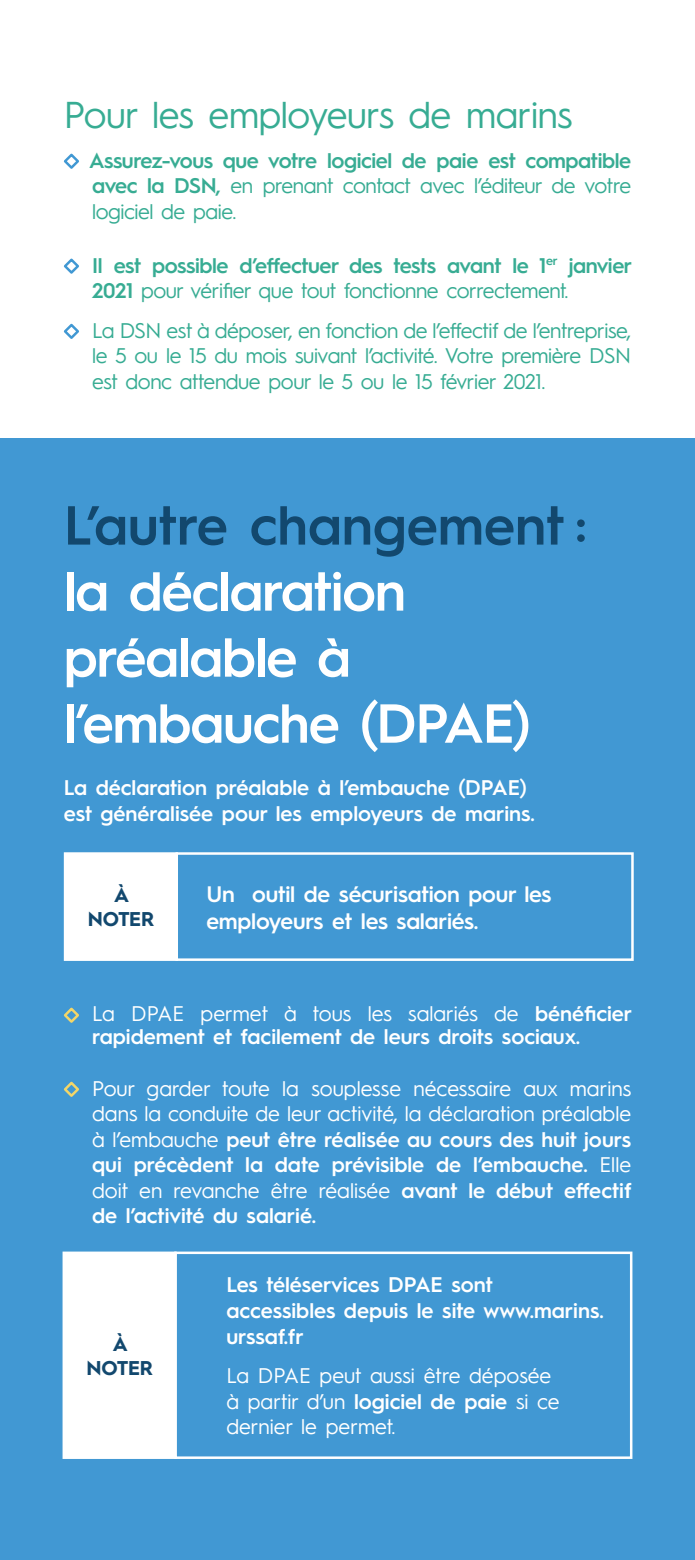
<style>
.page{position:relative;width:695px;height:1560px;background:#fff}
.page>*{position:absolute;margin:0;border:0;box-sizing:border-box;transform-origin:0 0}
.t1{font:600 55px/66px "Hurme Geometric Sans 1";letter-spacing:-.02em;color:#fff}
.t2{font:600 55px "Hurme Geometric Sans 1";color:#12486e}
.t3{font:37.5px "Hurme Geometric Sans 1";letter-spacing:-.01em;color:#37ac93}
.t4{font:600 22.5px/27px "Hurme Geometric Sans 1";letter-spacing:-.01em;color:#fff}
.t5{font:21.25px/25.5px "Hurme Geometric Sans 1";color:#fff;text-align:justify}
.t6{font:600 21.25px/25.5px "Hurme Geometric Sans 1";color:#fff}
.t7{font:600 21.25px/25.5px "Hurme Geometric Sans 1";letter-spacing:-.02em;color:#37ac93;text-align:justify}
.t8{font:21.25px/25.5px "Hurme Geometric Sans 1";letter-spacing:-.02em;color:#37ac93;text-align:justify}
.t9{font:700 20px/24px "Hurme Geometric Sans 1";letter-spacing:-.01em;color:#12486e;text-align:center}
.s1{font-weight:400}
.s2{font-weight:600}
</style>
<div class="page">
<svg style="left:63px;top:153px;width:16px;height:16px"></svg>
<svg style="left:63px;top:258px;width:16px;height:16px"></svg>
<svg style="left:63px;top:323px;width:16px;height:16px"></svg>
<div style="left:0;top:438px;width:694px;height:1121px;background:#4198d3"></div>
<div style="left:175px;top:852px;width:458px;height:108px;border:2px solid #fff"></div>
<div style="left:65px;top:853px;width:112px;height:106px;background:#fff"></div>
<div style="left:64px;top:852px;width:114px;height:108px;border:2px solid #fff"></div>
<svg style="left:63px;top:1007px;width:16px;height:16px"></svg>
<svg style="left:63px;top:1081px;width:16px;height:16px"></svg>
<div style="left:174px;top:1251px;width:458px;height:207px;border:2px solid #fff"></div>
<div style="left:64px;top:1252px;width:111px;height:205px;background:#fff"></div>
<div style="left:63px;top:1251px;width:114px;height:207px;border:2px solid #fff"></div>
<h2 class="t3" style="left:64px;top:88px;width:510px">Pour les employeurs de marins</h2>
<p class="t7" style="left:89px;top:146px;width:543px">Assurez-vous que votre logiciel de paie est compatible avec la DSN, <span class="s1">en prenant contact avec l’éditeur de votre logiciel de paie.</span></p>
<p class="t7" style="left:92px;top:251px;width:541px">Il est possible d’effectuer des tests avant le 1<sup>er</sup> janvier<br>2021 <span class="s1">pour vérifier que tout fonctionne correctement.</span></p>
<p class="t8" style="left:92px;top:316px;width:540px">La DSN est à déposer, en fonction de l’effectif de l’entreprise, le 5 ou le 15 du mois suivant l’activité. Votre première DSN est donc attendue pour le 5 ou le 15 février 2021.</p>
<h1 class="t2" style="left:64px;top:486px;width:524px">L’autre changement :</h1>
<h1 class="t1" style="left:64px;top:554px;width:468px">la déclaration préalable à l’embauche (DPAE)</h1>
<p class="t6" style="left:64px;top:773px;width:472px">La déclaration préalable à l’embauche (DPAE) est généralisée pour les employeurs de marins.</p>
<p class="t9" style="left:88px;top:882px;width:68px">À<br>NOTER</p>
<p class="t4" style="left:206px;top:878px;width:346px">Un outil de sécurisation pour les employeurs et les salariés.</p>
<p class="t6" style="left:92px;top:1000px;width:541px;line-height:23px"><span class="s1">La DPAE permet à tous les salariés de</span> bénéficier rapidement et facilement de leurs droits sociaux.</p>
<p class="t5" style="left:92px;top:1073px;width:540px">Pour garder toute la souplesse nécessaire aux marins dans la conduite de leur activité, la déclaration préalable à l’embauche <span class="s2">peut être réalisée au cours des huit jours qui précèdent la date prévisible de l’embauche.</span> Elle doit en revanche être réalisée <span class="s2">avant le début effectif de l’activité du salarié.</span></p>
<p class="t9" style="left:86px;top:1330px;width:68px">À<br>NOTER</p>
<p class="t6" style="left:226px;top:1270px;width:379px">Les téléservices DPAE sont accessibles depuis le site www.marins. urssaf.fr</p>
<p class="t5" style="left:226px;top:1361px;width:335px;text-align:left">La DPAE peut aussi être déposée à partir d’un <span class="s2">logiciel de paie</span> si ce dernier le permet.</p>
</div>
